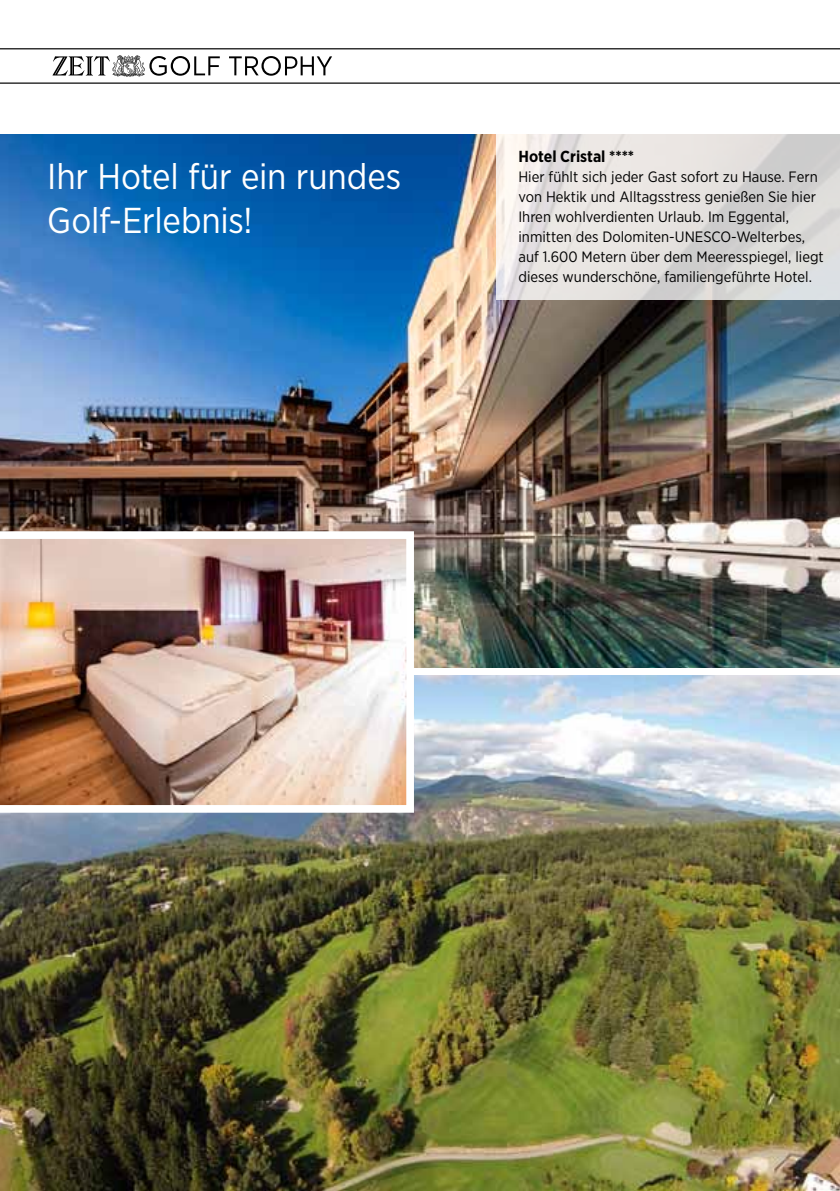
<style>
.page{position:relative;width:840px;height:1191px;background:#fff}
.page>*{position:absolute;margin:0;border:0;box-sizing:border-box;transform-origin:0 0}
.t1{font:36px/44px "Gotham Narrow";letter-spacing:-.005em;color:#fff}
.t2{font:700 16px "Gotham Narrow";color:#000}
.t3{font:15px/20px "Gotham Narrow";color:#000}
</style>
<div class="page">
<img style="left:0;top:135px;width:839px;height:533px">
<svg style="left:496px;top:134px;width:343px;height:166px;background:#e2dfdd"></svg>
<img style="left:0;top:675px;width:839px;height:516px">
<hr style="left:0;top:48px;width:839px;height:1px;background:#000">
<hr style="left:0;top:82px;width:839px;height:2px;background:#000">
<img style="left:0;top:531px;width:413px;height:281px">
<svg style="left:52px;top:55px;width:168px;height:22px"></svg>
<svg style="left:229px;top:56px;width:103px;height:20px"></svg>
<h1 class="t1" style="left:47px;top:153px;width:355px">Ihr Hotel für ein rundes<br>Golf-Erlebnis!</h1>
<p class="t2" style="left:518px;top:146px;width:117px">Hotel Cristal ****</p>
<p class="t3" style="left:518px;top:167px;width:307px">Hier fühlt sich jeder Gast sofort zu Hause. Fern von Hektik und Alltagsstress genießen Sie hier Ihren wohlverdienten Urlaub. Im Eggental, inmitten des Dolomiten-UN ESCO-Welterbes, auf 1.600 Metern über dem Meeresspiegel, liegt dieses wunderschöne, familiengeführte Hotel.</p>
</div>
